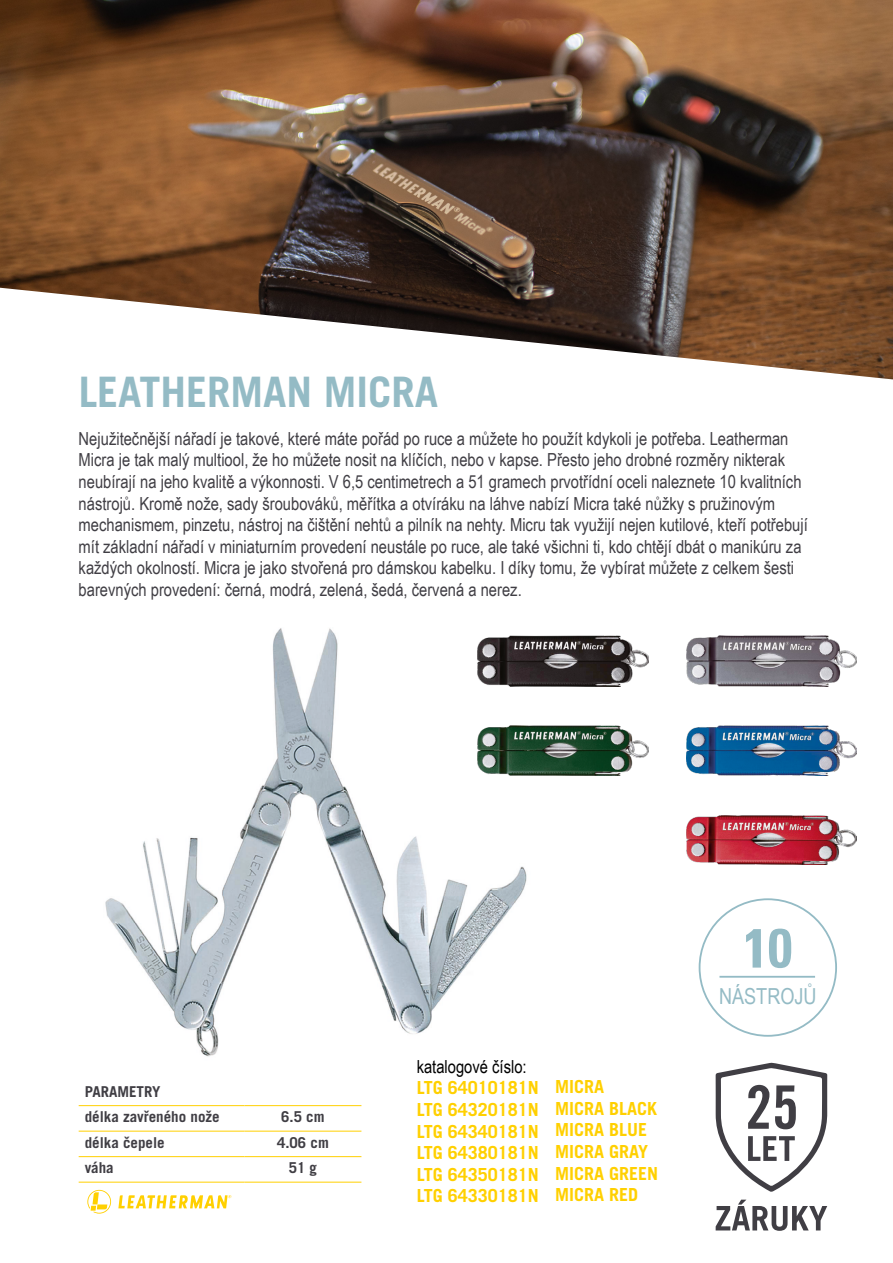
<style>
.page{position:relative;width:893px;height:1263px;background:#fff}
.page>*{position:absolute;margin:0;border:0;box-sizing:border-box;transform-origin:0 0}
.t1{font:700 condensed 55.2px "Univers";color:#94bbc5}
.t2{font:700 42px "Trade Gothic LT Pro";color:#94bbc5}
.t3{font:22.05px "Arial Narrow";color:#94bbc5}
.t4{font:18px/21.6px "Arial Narrow";color:#403e44}
.t5{font:700 18px/21.6px "Trade Gothic LT Pro";color:#ffd000;text-align:justify}
.t6{font:18px "Arial Narrow";color:#000}
.t7{font:700 15px/25.5px "Trade Gothic LT Pro";color:#403e44}
</style>
<div class="page">
<img style="left:105px;top:628px;width:437px;height:429px">
<img style="left:0;top:0;width:893px;height:379px">
<hr style="left:79px;top:1105px;width:165px;height:1px;background:#ffd000">
<hr style="left:244px;top:1105px;width:117px;height:1px;background:#ffd000">
<hr style="left:79px;top:1131px;width:165px;height:1px;background:#ffd000">
<hr style="left:244px;top:1131px;width:117px;height:1px;background:#ffd000">
<hr style="left:79px;top:1156px;width:165px;height:1px;background:#ffd000">
<hr style="left:244px;top:1156px;width:117px;height:1px;background:#ffd000">
<hr style="left:79px;top:1182px;width:165px;height:1px;background:#ffd000">
<hr style="left:244px;top:1182px;width:117px;height:1px;background:#ffd000">
<hr style="left:719px;top:976px;width:96px;height:2px;background:#94bbc5">
<svg style="left:118px;top:1195px;width:113px;height:13px"></svg>
<svg style="left:87px;top:1190px;width:24px;height:23px"></svg>
<svg style="left:716px;top:1062px;width:111px;height:130px"></svg>
<svg style="left:716px;top:1199px;width:111px;height:32px"></svg>
<img style="left:478px;top:636px;width:170px;height:50px">
<img style="left:686px;top:636px;width:171px;height:50px">
<img style="left:478px;top:725px;width:170px;height:51px">
<img style="left:686px;top:725px;width:171px;height:51px">
<img style="left:686px;top:815px;width:171px;height:50px">
<h2 class="t2" style="left:79px;top:366px;width:361px">LEATHERMAN MICRA</h2>
<p class="t4" style="left:79px;top:427px;width:731px">Nejužitečnější nářadí je takové, které máte pořád po ruce a můžete ho použít kdykoli je potřeba. Leatherman Micra je tak malý multiool, že ho můžete nosit na klíčích, nebo v kapse. Přesto jeho drobné rozměry nikterak neubírají na jeho kvalitě a výkonnosti. V 6,5 centimetrech a 51 gramech prvotřídní oceli naleznete 10 kvalitních nástrojů. Kromě nože, sady šroubováků, měřítka a otvíráku na láhve nabízí Micra také nůžky s pružinovým mechanismem, pinzetu, nástroj na čištění nehtů a pilník na nehty. Micru tak využijí nejen kutilové, kteří potřebují mít základní nářadí v miniaturním provedení neustále po ruce, ale také všichni ti, kdo chtějí dbát o manikúru za každých okolností. Micra je jako stvořená pro dámskou kabelku. I díky tomu, že vybírat můžete z celkem šesti barevných provedení: černá, modrá, zelená, šedá, červená a nerez.</p>
<p class="t7" style="left:85px;top:1079px;width:136px">PARAMETRY<br>délka zavřeného nože</p>
<p class="t7" style="left:281px;top:1104px;width:45px">6.5 cm</p>
<p class="t7" style="left:85px;top:1130px;width:82px">délka čepele</p>
<p class="t7" style="left:277px;top:1130px;width:53px">4.06 cm</p>
<p class="t7" style="left:85px;top:1155px;width:31px">váha</p>
<p class="t7" style="left:289px;top:1155px;width:30px">51 g</p>
<p class="t6" style="left:417px;top:1053px;width:111px">katalogové číslo:</p>
<p class="t5" style="left:417px;top:1077px;width:124px">LTG 64010181N LTG 64320181N LTG 64340181N LTG 64380181N LTG 64350181N LTG 64330181N</p>
<p class="t5" style="left:555px;top:1076px;width:105px;text-align:left">MICRA<br>MICRA BLACK<br>MICRA BLUE<br>MICRA GRAY<br>MICRA GREEN<br>MICRA RED</p>
<h1 class="t1" style="left:743px;top:914px;width:50px">10</h1>
<p class="t3" style="left:719px;top:980px;width:99px">NÁSTROJŮ</p>
</div>
